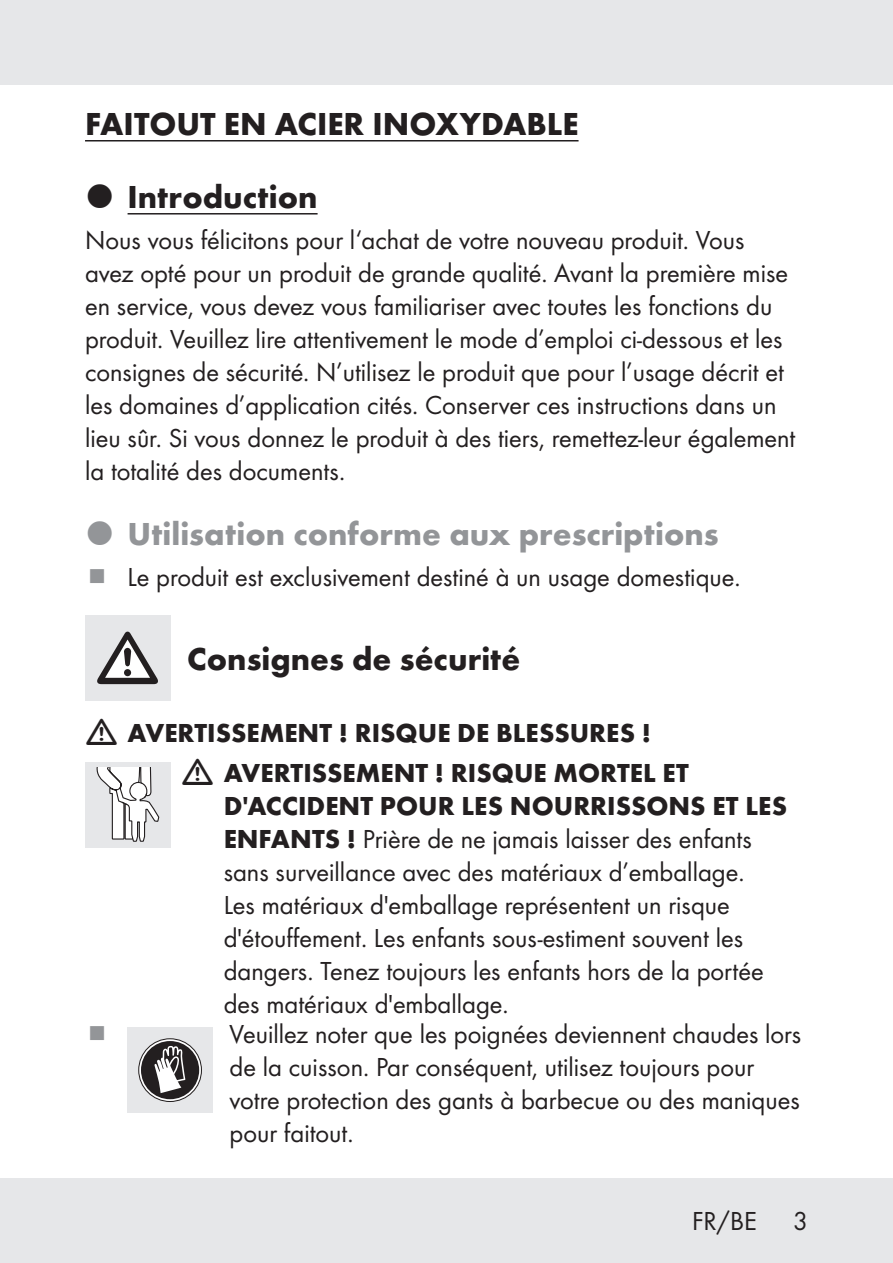
<style>
.page{position:relative;width:893px;height:1263px;background:#fff}
.page>*{position:absolute;margin:0;border:0;box-sizing:border-box;transform-origin:0 0}
.t1{font:700 33px "Futura";color:#231f20}
.t2{font:700 33px "Futura";color:#939598}
.t3{font:27px/33px "Futura Boo";color:#231f20}
.t4{font:700 27px/40.2px "Futura";color:#231f20}
.s1{font-family:"Futura";font-weight:700}
</style>
<div class="page">
<div style="left:0;top:1178px;width:893px;height:85px;background:#e6e7e9"></div>
<div style="left:0;top:0;width:893px;height:85px;background:#e6e7e9"></div>
<hr style="left:85px;top:140px;width:494px;height:1px;background:#231f20">
<hr style="left:128px;top:213px;width:190px;height:2px;background:#231f20">
<div style="left:85px;top:615px;width:85px;height:85px;background:#e6e7e9"></div>
<svg style="left:97px;top:632px;width:61px;height:52px"></svg>
<div style="left:85px;top:762px;width:85px;height:85px;background:#e6e7e9"></div>
<svg style="left:96px;top:768px;width:64px;height:74px"></svg>
<div style="left:128px;top:1027px;width:85px;height:86px;background:#e6e7e9"></div>
<svg style="left:138px;top:1038px;width:64px;height:64px"></svg>
<p class="t1" style="left:85px;top:99px;width:495px">FAITOUT EN ACIER INOXYDABLE</p>
<p class="t1" style="left:128px;top:172px;width:192px">Introduction</p>
<p class="t3" style="left:85px;top:222px;width:712px">Nous vous félicitons pour l‘achat de votre nouveau produit. Vous avez opté pour un produit de grande qualité. Avant la première mise en service, vous devez vous familiariser avec toutes les fonctions du produit. Veuillez lire attentivement le mode d’emploi ci-dessous et les consignes de sécurité. N’utilisez le produit que pour l’usage décrit et les domaines d’application cités. Conserver ces instructions dans un lieu sûr. Si vous donnez le produit à des tiers, remettez-leur également la totalité des documents.</p>
<p class="t2" style="left:128px;top:509px;width:593px">Utilisation conforme aux prescriptions</p>
<p class="t3" style="left:128px;top:559px;width:614px">Le produit est exclusivement destiné à un usage domestique.</p>
<p class="t1" style="left:187px;top:635px;width:335px">Consignes de sécurité</p>
<p class="t4" style="left:224px;top:711px;width:467px;text-indent:-96px">AVERTISSEMENT ! RISQUE DE BLESSURES !<br>AVERTISSEMENT ! RISQUE MORTEL ET</p>
<p class="t4" style="left:224px;top:784px;width:565px">D'ACCIDENT POUR LES NOURRISSONS ET LES</p>
<p class="t3" style="left:224px;top:821px;width:542px"><span class="s1">ENFANTS !</span> Prière de ne jamais laisser des enfants sans surveillance avec des matériaux d’emballage.<br>Les matériaux d'emballage représentent un risque d'étouffement. Les enfants sous-estiment souvent les dangers. Tenez toujours les enfants hors de la portée des matériaux d'emballage.</p>
<p class="t3" style="left:230px;top:1016px;width:573px">Veuillez noter que les poignées deviennent chaudes lors de la cuisson. Par conséquent, utilisez toujours pour votre protection des gants à barbecue ou des maniques pour faitout.</p>
<p class="t3" style="left:692px;top:1203px;width:66px">FR/BE</p>
<p class="t3" style="left:793px;top:1203px;width:16px">3</p>
</div>
